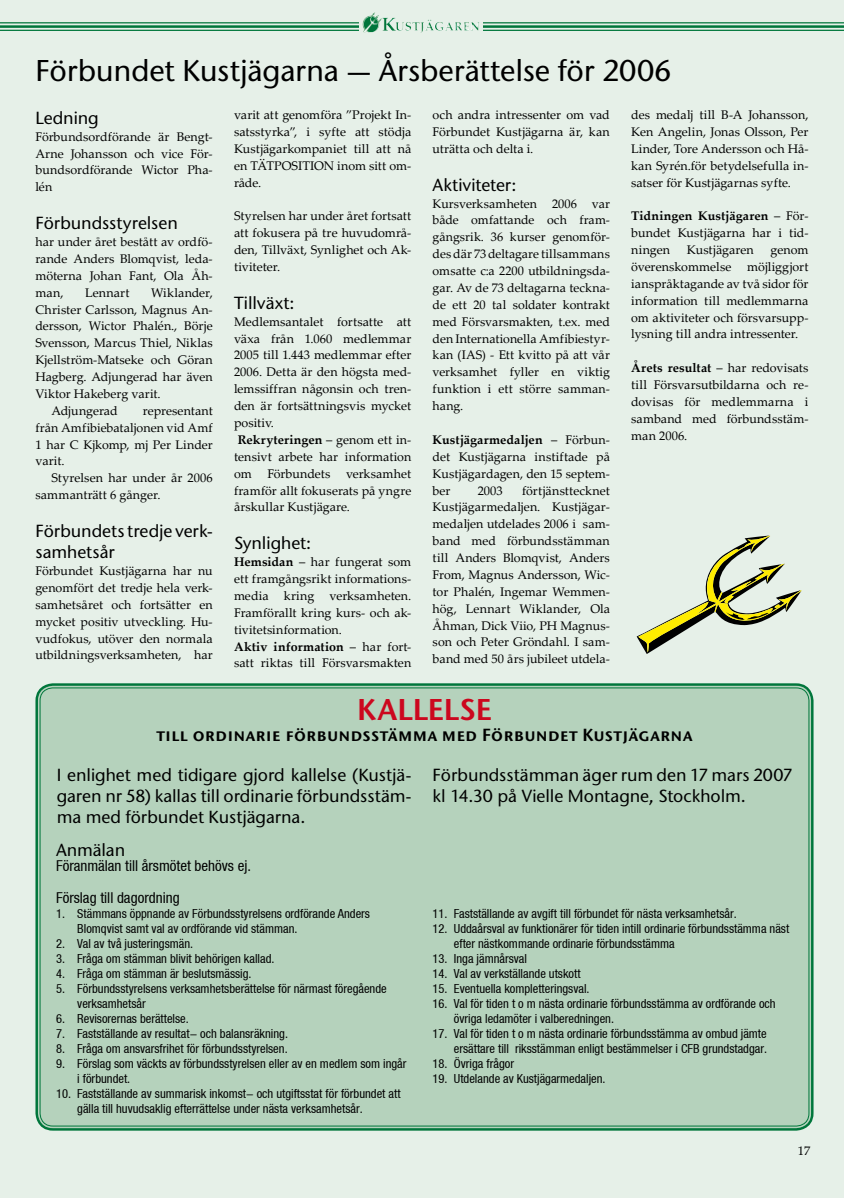
<style>
.page{position:relative;width:844px;height:1198px;background:#fff}
.page>*{position:absolute;margin:0;border:0;box-sizing:border-box;transform-origin:0 0}
.t1{font:30px "ITC Stone Sans";letter-spacing:-.005em;color:#000}
.t2{font:30px "ITC Stone Sans Semi SC";color:#cc071e}
.t3{font:17.5px/21px "ITC Stone Sans";letter-spacing:-.005em;color:#000}
.t4{font:17.5px "ITC Stone Sans Semi SC";color:#000}
.t5{font:condensed 15px/31.9px "Helvetica Neue LT";color:#000}
.t6{font:12.5px/16.9px "Palatino Linotype";color:#000;text-align:justify}
.t7{font:condensed 12.5px/15px "Helvetica Neue LT";color:#000}
.s1{font-weight:700}
</style>
<div class="page">
<div style="left:0;top:0;width:843px;height:1198px;background:#e6f0e8"></div>
<hr style="left:0;top:30px;width:843px;height:1px;background:#00763b">
<hr style="left:0;top:25px;width:843px;height:3px;background:#00763b">
<hr style="left:0;top:22px;width:843px;height:1px;background:#00763b">
<div style="left:359px;top:11px;width:123px;height:25px;background:#e6f0e8"></div>
<img style="left:362px;top:12px;width:81px;height:21px">
<div style="left:38px;top:686px;width:772px;height:442px;background:#b5d2bc;border-radius:15px"></div>
<div style="left:35px;top:683px;width:778px;height:447px;border:2px solid #00763b;border-radius:16px"></div>
<svg style="left:636px;top:535px;width:165px;height:119px"></svg>
<h1 class="t1" style="left:35px;top:52px;width:637px">Förbundet Kustjägarna — Årsberättelse för 2006</h1>
<p class="t6" style="left:432px;top:106px;width:179px">och andra intressenter om vad Förbundet Kustjägarna är, kan uträtta och delta i.</p>
<h2 class="t3" style="left:432px;top:174px;width:85px">Aktiviteter:</h2>
<p class="t6" style="left:432px;top:194px;width:179px">Kursverksamheten 2006 var både omfattande och fram&shy;gångsrik. 36 kurser genomför&shy;des där 73 deltagare tillsammans omsatte c:a 2200 utbildningsda&shy;gar. Av de 73 deltagarna teckna&shy;de ett 20 tal soldater kontrakt med Försvarsmakten, t.ex. med den Internationella Amfibiestyr&shy;kan (IAS) - Ett kvitto på att vår verksamhet fyller en viktig funktion i ett större samman&shy;hang.</p>
<p class="t6" style="left:432px;top:431px;width:179px"><span class="s1">Kustjägarmedaljen</span> – Förbun&shy;det Kustjägarna instiftade på Kustjägardagen, den 15 septem&shy;ber</p>
<p class="t6" style="left:234px;top:106px;width:179px">varit att genomföra ”Projekt In&shy;satsstyrka”, i syfte att stödja Kustjägarkompaniet till att nå en TÄTPOSITION inom sitt om&shy;råde.</p>
<p class="t6" style="left:234px;top:207px;width:179px">Styrelsen har under året fortsatt att fokusera på tre huvudområ&shy;den, Tillväxt, Synlighet och Ak&shy;tiviteter.</p>
<h2 class="t3" style="left:234px;top:292px;width:62px">Tillväxt:</h2>
<p class="t6" style="left:234px;top:312px;width:179px;text-align:left">Medlemsantalet fortsatte att växa från 1.060 medlemmar<br>2005 till 1.443 medlemmar efter<br>2006. Detta är den högsta med&shy;lemssiffran någonsin och tren&shy;den är fortsättningsvis mycket positiv.<br><span class="s1">Rekryteringen</span> – genom ett in&shy;tensivt arbete har information om Förbundets verksamhet framför allt fokuserats på yngre årskullar Kustjägare.</p>
<h2 class="t3" style="left:234px;top:532px;width:79px">Synlighet:</h2>
<p class="t6" style="left:234px;top:553px;width:179px;text-align:left"><span class="s1">Hemsidan</span> – har fungerat som ett framgångsrikt informations&shy;media kring verksamheten.<br>Framförallt kring kurs- och ak&shy;tivitetsinformation.<br><span class="s1">Aktiv information</span> – har fort&shy;satt riktas till Försvarsmakten</p>
<p class="t6" style="left:631px;top:106px;width:179px">des medalj till B-A Johansson, Ken Angelin, Jonas Olsson, Per Linder, Tore Andersson och Hå&shy;kan Syrén.för betydelsefulla in&shy;satser för Kustjägarnas syfte.</p>
<p class="t6" style="left:631px;top:207px;width:179px"><span class="s1">Tidningen Kustjägaren</span> – För&shy;bundet Kustjägarna har i tid&shy;ningen</p>
<h2 class="t3" style="left:35px;top:107px;width:65px">Ledning</h2>
<p class="t6" style="left:35px;top:127px;width:179px">Förbundsordförande är Bengt-Arne Johansson och vice För&shy;bundsordförande Wictor Pha&shy;lén</p>
<h2 class="t3" style="left:35px;top:212px;width:144px">Förbundsstyrelsen</h2>
<p class="t6" style="left:35px;top:233px;width:179px">har under året bestått av ordfö&shy;rande Anders Blomqvist, leda&shy;möterna Johan Fant, Ola Åh&shy;man,</p>
<p class="t6" style="left:686px;top:241px;width:68px">Kustjägaren</p>
<p class="t6" style="left:770px;top:241px;width:39px">genom</p>
<p class="t6" style="left:631px;top:258px;width:102px">överenskommelse</p>
<p class="t6" style="left:631px;top:258px;width:179px;text-indent:116px">möjliggjort ianspråktagande av två sidor för information till medlemmarna om aktiviteter och försvarsupp&shy;lysning till andra intressenter.</p>
<p class="t6" style="left:631px;top:359px;width:179px"><span class="s1">Årets resultat</span> – har redovisats till Försvarsutbildarna och re&shy;dovisas för medlemmarna i samband med förbundsstäm&shy;man 2006.</p>
<p class="t6" style="left:85px;top:283px;width:46px">Lennart</p>
<p class="t6" style="left:151px;top:283px;width:63px">Wiklander,</p>
<p class="t6" style="left:35px;top:300px;width:179px">Christer Carlsson, Magnus An-</p>
<p class="t6" style="left:35px;top:317px;width:179px">dersson, Wictor Phalén., Börje</p>
<p class="t6" style="left:35px;top:334px;width:179px">Svensson, Marcus Thiel, Niklas</p>
<p class="t6" style="left:35px;top:351px;width:179px">Kjellström-Matseke och Göran</p>
<p class="t6" style="left:35px;top:368px;width:179px">Hagberg. Adjungerad har även</p>
<p class="t6" style="left:35px;top:385px;width:127px">Viktor Hakeberg varit.</p>
<p class="t6" style="left:51px;top:402px;width:68px">Adjungerad</p>
<p class="t6" style="left:35px;top:402px;width:179px;text-indent:107px">representant från Amfibiebataljonen vid Amf 1 har C Kjkomp, mj Per Linder varit.</p>
<p class="t6" style="left:35px;top:469px;width:179px;text-indent:16px">Styrelsen har under år 2006 sammanträtt 6 gånger.</p>
<h2 class="t3" style="left:35px;top:520px;width:179px">Förbundets tredje verk&shy;samhetsår</h2>
<p class="t6" style="left:35px;top:562px;width:179px">Förbundet Kustjägarna har nu genomfört det tredje hela verk&shy;samhetsåret och fortsätter en mycket positiv utveckling. Hu&shy;vudfokus, utöver den normala utbildningsverksamheten, har</p>
<p class="t6" style="left:432px;top:481px;width:179px;text-indent:90px">förtjänsttecknet Kustjägarmedaljen. Kustjägar&shy;medaljen utdelades 2006 i sam&shy;band med förbundsstämman till Anders Blomqvist, Anders From, Magnus Andersson, Wic&shy;tor Phalén, Ingemar Wemmen&shy;hög, Lennart Wiklander, Ola Åhman, Dick Viio, PH Magnus&shy;son och Peter Gröndahl. I sam&shy;band med 50 års jubileet utdela-</p>
<p class="t6" style="left:477px;top:481px;width:27px">2003</p>
<h1 class="t2" style="left:357px;top:690px;width:136px">KALLELSE</h1>
<h2 class="t4" style="left:156px;top:724px;width:537px">till ordinarie förbundsstämma med Förbundet Kustjägarna</h2>
<h2 class="t3" style="left:57px;top:764px;width:356px;text-align:justify">I enlighet med tidigare gjord kallelse (Kustjä&shy;garen nr 58) kallas till ordinarie förbundsstäm&shy;ma med förbundet Kustjägarna.</h2>
<h2 class="t3" style="left:432px;top:764px;width:361px">Förbundsstämman äger rum den 17 mars 2007 kl 14.30 på Vielle Montagne, Stockholm.</h2>
<h2 class="t3" style="left:56px;top:839px;width:71px">Anmälan</h2>
<p class="t5" style="left:56px;top:849px;width:196px">Föranmälan till årsmötet behövs ej.<br>Förslag till dagordning</p>
<p class="t7" style="left:77px;top:906px;width:294px;text-indent:-21px">1. Stämmans öppnande av Förbundsstyrelsens ordförande Anders<br>Blomqvist samt val av ordförande vid stämman.</p>
<p class="t7" style="left:56px;top:936px;width:139px">2. Val av två justeringsmän.</p>
<p class="t7" style="left:56px;top:951px;width:220px">3. Fråga om stämman blivit behörigen kallad.</p>
<p class="t7" style="left:56px;top:966px;width:197px">4. Fråga om stämman är beslutsmässig.</p>
<p class="t7" style="left:77px;top:981px;width:311px;text-indent:-21px">5. Förbundsstyrelsens verksamhetsberättelse för närmast föregående verksamhetsår</p>
<p class="t7" style="left:56px;top:1011px;width:134px">6. Revisorernas berättelse.</p>
<p class="t7" style="left:56px;top:1026px;width:233px">7. Fastställande av resultat- och balansräkning.</p>
<p class="t7" style="left:56px;top:1041px;width:233px">8. Fråga om ansvarsfrihet för förbundsstyrelsen.</p>
<p class="t7" style="left:77px;top:1056px;width:331px;text-indent:-21px">9. Förslag som väckts av förbundsstyrelsen eller av en medlem som ingår i förbundet.</p>
<p class="t7" style="left:77px;top:1086px;width:325px;text-indent:-21px">10. Fastställande av summarisk inkomst- och utgiftsstat för förbundet att gälla till huvudsaklig efterrättelse under nästa verksamhetsår.</p>
<p class="t7" style="left:432px;top:906px;width:305px">11. Fastställande av avgift till förbundet för nästa verksamhetsår.</p>
<p class="t7" style="left:454px;top:921px;width:337px;text-indent:-21px">12. Uddaårsval av funktionärer för tiden intill ordinarie förbundsstämma näst efter nästkommande ordinarie förbundsstämma</p>
<p class="t7" style="left:432px;top:951px;width:96px">13. Inga jämnårsval</p>
<p class="t7" style="left:432px;top:966px;width:149px">14. Val av verkställande utskott</p>
<p class="t7" style="left:432px;top:981px;width:158px">15. Eventuella kompletteringsval.</p>
<p class="t7" style="left:454px;top:996px;width:323px;text-indent:-21px">16. Val för tiden t o m nästa ordinarie förbundsstämma av ordförande och övriga ledamöter i valberedningen.</p>
<p class="t7" style="left:432px;top:1026px;width:336px;text-align:right">17. Val för tiden t o m nästa ordinarie förbundsstämma av ombud jämte ersättare till riksstämman enligt bestämmelser i CFB grundstadgar.</p>
<p class="t7" style="left:432px;top:1056px;width:83px">18. Övriga frågor</p>
<p class="t7" style="left:432px;top:1071px;width:174px">19. Utdelande av Kustjägarmedaljen.</p>
<p class="t6" style="left:797px;top:1141px;width:14px">17</p>
</div>
